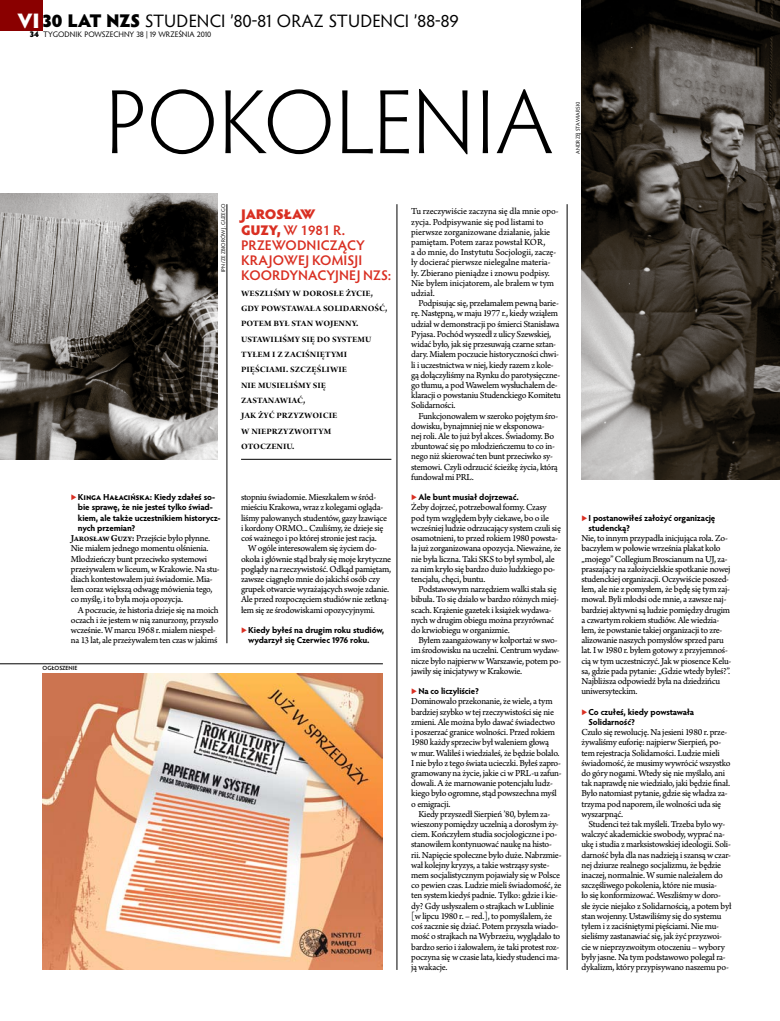
<style>
.page{position:relative;width:780px;height:1021px;background:#fff}
.page>*{position:absolute;margin:0;border:0;box-sizing:border-box;transform-origin:0 0}
.t1{font:300 91.5px "TP Hypatia";letter-spacing:.015em;color:#000}
.t2{font:900 21px "TP Hypatia";color:#fff}
.t3{font:900 18.4px "TP Hypatia";letter-spacing:-.02em;color:#000}
.t4{font:18px "TP Hypatia";letter-spacing:-.02em;color:#000}
.t5{font:600 14px/15.3px "TP Hypatia";color:#d92f22}
.t6{font:900 14px "TP Hypatia";color:#d92f22}
.t7{font:600 12px/15.3px "TP Arno 36";color:#000}
.t8{font:9.7px/10.2px "TP Arno 10";letter-spacing:-.03em;color:#000}
.t9{font:9.7px/10.2px "TP Arno 10";letter-spacing:-.01em;color:#000}
.t10{font:700 8.7px/10.2px "TP Hypatia";letter-spacing:-.015em;color:#000}
.t11{font:8px "TP Hypatia";letter-spacing:-.025em;color:#000}
.t12{font:600 6px "TP Hypatia";letter-spacing:-.005em;color:#000}
.t13{font:5.5px "TP Hypatia";color:#000}
.s1{font-weight:400;font-size:18px}
.s2{font-weight:900;font-size:8.5px}
.s3{font-weight:900}
.s4{font-family:"TP Ding";font-weight:400;font-size:8px;color:#d92f22}
.s5{font-weight:600}
</style>
<div class="page">
<div style="left:0;top:0;width:43px;height:31px;background:#8a0000"></div>
<hr style="left:241px;top:459px;width:150px;height:1px;background:#000">
<hr style="left:0;top:663px;width:383px;height:1px;background:#000">
<img style="left:43px;top:674px;width:340px;height:295px">
<img style="left:0;top:194px;width:218px;height:265px">
<img style="left:581px;top:0;width:199px;height:480px">
<hr style="left:397px;top:204px;width:1px;height:765px;background:#000">
<hr style="left:227px;top:204px;width:1px;height:439px;background:#000">
<hr style="left:567px;top:204px;width:1px;height:765px;background:#000">
<h2 class="t2" style="left:18px;top:5px;width:21px">VI</h2>
<h3 class="t3" style="left:43px;top:7px;width:133px">30 LAT NZS <span class="s1">STUDENCI</span></h3>
<h3 class="t4" style="left:230px;top:8px;width:72px">’80-81 ORAZ</h3>
<h3 class="t4" style="left:329px;top:8px;width:30px">STUDENCI</h3>
<h3 class="t4" style="left:414px;top:8px;width:46px">’88-89</h3>
<p class="t11" style="left:30px;top:29px;width:15px"><span class="s2">34</span> TYG</p>
<p class="t11" style="left:58px;top:29px;width:12px">ODNIK</p>
<p class="t11" style="left:84px;top:29px;width:17px">POWSZECHNY</p>
<p class="t11" style="left:136px;top:29px;width:28px">38 | 19 WRZE</p>
<p class="t11" style="left:178px;top:29px;width:9px">ŚNIA</p>
<p class="t11" style="left:197px;top:29px;width:16px">2010</p>
<h1 class="t1" style="left:106px;top:62px;width:448px">POKOLENIA</h1>
<p class="t13" style="left:574px;top:154px;width:53px;rotate:-90deg">ANDRZEJ STAWIARSKI</p>
<p class="t13" style="left:219px;top:272px;width:70px;rotate:-90deg">IPN / ZE ZBIORÓW J. GUZEGO</p>
<h3 class="t6" style="left:241px;top:204px;width:11px">JARO</h3>
<h3 class="t6" style="left:276px;top:204px;width:19px">SŁAW</h3>
<h3 class="t6" style="left:241px;top:219px;width:11px">GUZY</h3>
<h3 class="t5" style="left:241px;top:221px;width:105px;text-indent:35px"><span class="s3">,</span> W 1981 R.<br>PRZEWODNICZ</h3>
<h3 class="t5" style="left:338px;top:237px;width:29px">ĄCY</h3>
<h3 class="t5" style="left:241px;top:252px;width:152px">KRAJOWEJ KOMISJI<br>KOORDYNACYJN EJ NZS:</h3>
<p class="t7" style="left:241px;top:285px;width:148px">Weszliśmy w dorosłe życie, gdy powstawała Solidarność, potem był stan wojenny.<br>Ustawiliśmy się do systemu tyłem i z zaciśniętymi pięściami. Szczęśliwie<br>nie musieliśmy się zastanawiać,<br>jak żyć przyzwoicie<br>w nieprzyzwoitym otoczeniu.</p>
<p class="t10" style="left:78px;top:492px;width:144px;text-indent:-7px"><span class="s4">E</span> Kinga Hałacińska: Kiedy zdałeś so&shy;bie sprawę, że nie jesteś tylko świad&shy;kiem, ale także uczestnikiem historycz&shy;nych przemian?</p>
<p class="t8" style="left:71px;top:533px;width:150px"><span class="s5">Jarosław Guzy:</span> Przejście było płynne.<br>Nie miałem jednego momentu olśnienia.<br>Młodzieńczy bunt przeciwko systemowi przeżywałem w liceum, w Krakowie. Na stu&shy;diach kontestowałem już świadomie. Mia&shy;łem coraz większą odwagę mówienia tego, co myślę, i to była moja opozycja.</p>
<p class="t8" style="left:71px;top:605px;width:149px;text-indent:7px">A poczucie, że historia dzieje się na moich oczach i że jestem w nią zanurzony, przyszło wcześnie. W marcu 1968 r. miałem niespeł&shy;na 13 lat, ale przeżywałem ten czas w jakimś</p>
<p class="t12" style="left:43px;top:664px;width:36px">OGŁOSZENI E</p>
<p class="t8" style="left:241px;top:492px;width:147px">stopniu świadomie. Mieszkałem w śród&shy;mieściu Krakowa, wraz z kolegami ogląda&shy;liśmy pałowanych studentów, gazy łzawiące i kordony ORMO... Czuliśmy, że dzieje się coś ważnego i po której stronie jest racja.</p>
<p class="t8" style="left:241px;top:544px;width:152px;text-indent:7px">W ogóle interesowałem się życiem do&shy;okoła i głównie stąd brały się moje krytyczne poglądy na rzeczywistość. Odkąd pamiętam, zawsze ciągnęło mnie do jakichś osób czy grupek otwarcie wyrażających swoje zdanie.<br>Ale przed rozpoczęciem studiów nie zetkną&shy;łem się ze środowiskami opozycyjnymi.</p>
<p class="t10" style="left:248px;top:624px;width:138px;text-indent:-7px"><span class="s4">E</span> Kiedy byłeś na drugim roku studiów, wydarzył się Czerwiec 1976 roku.</p>
<p class="t9" style="left:411px;top:207px;width:149px">Tu rzeczywiście zaczyna się dla mnie opo&shy;zycja. Podpisywanie się pod listami to pierwsze zorganizowane działanie, jakie pamiętam. Potem zaraz powstał KOR,<br>a do mnie, do Instytutu Socjologii, zaczę&shy;ły docierać pierwsze nielegalne materia&shy;ły. Zbierano pieniądze i znowu podpisy.<br>Nie byłem inicjatorem, ale brałem w tym udział.</p>
<p class="t8" style="left:411px;top:299px;width:151px;text-indent:7px">Podpisując się, przełamałem pewną barie&shy;rę. Następną, w maju 1977 r., kiedy wziąłem udział w demonstracji po śmierci Stanisława Pyjasa. Pochód wyszedł z ulicy Szewskiej, widać było, jak się przesuwają czarne sztan&shy;dary. Miałem poczucie historyczności chwi&shy;li i uczestnictwa w niej, kiedy razem z kole&shy;gą dołączyliśmy na Rynku do parotysięczne&shy;go tłumu, a pod Wawelem wysłuchałem de&shy;klaracji o powstaniu Studenckiego Komitetu Solidarności.</p>
<p class="t8" style="left:411px;top:411px;width:148px;text-indent:7px">Funkcjonowałem w szeroko pojętym śro&shy;dowisku, bynajmniej nie w eksponowa-<br>nej roli. Ale to już był akces. Świadomy. Bo zbuntować się po młodzieńczemu to co in&shy;nego niż skierować ten bunt przeciwko sy&shy;stemowi. Czyli odrzucić ścieżkę życia, którą fundował mi PRL.</p>
<p class="t10" style="left:411px;top:492px;width:109px"><span class="s4">E</span> Ale bunt musiał dojrzewać.</p>
<p class="t8" style="left:411px;top:503px;width:151px">Żeby dojrzeć, potrzebował formy. Czasy pod tym względem były ciekawe, bo o ile wcześniej ludzie odrzucający system czuli się osamotnieni, to przed rokiem 1980 powsta&shy;ła już zorganizowana opozycja. Nieważne, że nie była liczna. Taki SKS to był symbol, ale za nim kryło się bardzo dużo ludzkiego po&shy;tencjału, chęci, buntu.</p>
<p class="t8" style="left:411px;top:584px;width:149px;text-indent:7px">Podstawowym narzędziem walki stała się bibuła. To się działo w bardzo różnych miej&shy;scach. Krążenie gazetek i książek wydawa&shy;nych w drugim obiegu można przyrównać do krwiobiegu w organizmie.</p>
<p class="t8" style="left:411px;top:635px;width:151px;text-indent:7px">Byłem zaangażowany w kolportaż w swo&shy;im środowisku na uczelni. Centrum wydaw&shy;nicze było najpierw w Warszawie, potem po&shy;jawiły się inicjatywy w Krakowie.</p>
<p class="t10" style="left:411px;top:685px;width:69px"><span class="s4">E</span> Na co liczyliście?</p>
<p class="t8" style="left:411px;top:697px;width:152px">Dominowało przekonanie, że wiele, a tym bardziej szybko w tej rzeczywistości się nie zmieni. Ale można było dawać świadectwo<br>i poszerzać granice wolności. Przed rokiem 1980 każdy sprzeciw był waleniem głową<br>w mur. Waliłeś i wiedziałeś, że będzie bolało.<br>I nie było z tego świata ucieczki. Byłeś zapro&shy;gramowany na życie, jakie ci w PRL-u zafun&shy;dowali. A że marnowanie potencjału ludz&shy;kiego było ogromne, stąd powszechna myśl o emigracji.</p>
<p class="t8" style="left:411px;top:809px;width:152px;text-indent:7px">Kiedy przyszedł Sierpień ’80, byłem za&shy;wieszony pomiędzy uczelnią a dorosłym ży&shy;ciem. Kończyłem studia socjologiczne i po&shy;stanowiłem kontynuować naukę na histo&shy;rii. Napięcie społeczne było duże. Nabrzmie&shy;wał kolejny kryzys, a takie wstrząsy syste&shy;mem socjalistycznym pojawiały się w Polsce co pewien czas. Ludzie mieli świadomość, że ten system kiedyś padnie. Tylko: gdzie i kie&shy;dy? Gdy usłyszałem o strajkach w Lublinie [w lipcu 1980 r. – red.], to pomyślałem, że coś zacznie się dziać. Potem przyszła wiado&shy;mość o strajkach na Wybrzeżu, wyglądało to bardzo serio i żałowałem, że taki protest roz&shy;poczyna się w czasie lata, kiedy studenci ma&shy;ją wakacje.</p>
<p class="t10" style="left:588px;top:512px;width:128px;text-indent:-7px"><span class="s4">E</span> I postanowiłeś założyć organizację studencką?</p>
<p class="t8" style="left:581px;top:533px;width:151px">Nie, to innym przypadła inicjująca rola. Zo&shy;baczyłem w połowie września plakat koło „mojego” Collegium Broscianum na UJ, za&shy;praszający na założycielskie spotkanie nowej studenckiej organizacji. Oczywiście poszed&shy;łem, ale nie z pomysłem, że będę się tym zaj&shy;mował. Byli młodsi ode mnie, a zawsze naj&shy;bardziej aktywni są ludzie pomiędzy drugim a czwartym rokiem studiów. Ale wiedzia&shy;łem, że powstanie takiej organizacji to zre&shy;alizowanie naszych pomysłów sprzed paru lat. I w 1980 r. byłem gotowy z przyjemnoś&shy;cią w tym uczestniczyć. Jak w piosence Kelu&shy;sa, gdzie pada pytanie: „Gdzie wtedy byłeś?”.<br>Najbliższa odpowiedź była na dziedzińcu uniwersyteckim.</p>
<p class="t10" style="left:588px;top:706px;width:107px;text-indent:-7px"><span class="s4">E</span> Co czułeś, kiedy powstawała<br>Solidarność?</p>
<p class="t8" style="left:581px;top:727px;width:150px">Czuło się rewolucję. Na jesieni 1980 r. prze&shy;żywaliśmy euforię: najpierw Sierpień, po&shy;tem rejestracja Solidarności. Ludzie mieli świadomość, że musimy wywrócić wszystko do góry nogami. Wtedy się nie myślało, ani tak naprawdę nie wiedziało, jaki będzie finał.<br>Było natomiast pytanie, gdzie się władza za&shy;trzyma pod naporem, ile wolności uda się wyszarpnąć.</p>
<p class="t8" style="left:581px;top:819px;width:151px;text-indent:7px">Studenci też tak myśleli. Trzeba było wy&shy;walczyć akademickie swobody, wyprać na&shy;ukę i studia z marksistowskiej ideologii. Soli&shy;darność była dla nas nadzieją i szansą w czar&shy;nej dziurze realnego socjalizmu, że będzie inaczej, normalnie. W sumie należałem do szczęśliwego pokolenia, które nie musia-<br>ło się konformizować. Weszliśmy w doro&shy;słe życie niejako z Solidarnością, a potem był stan wojenny. Ustawiliśmy się do systemu tyłem i z zaciśniętymi pięściami. Nie mu&shy;sieliśmy zastanawiać się, jak żyć przyzwoi&shy;cie w nieprzyzwoitym otoczeniu – wybory były jasne. Na tym podstawowo polegał ra&shy;dykalizm, który przypisywano naszemu po-</p>
</div>
